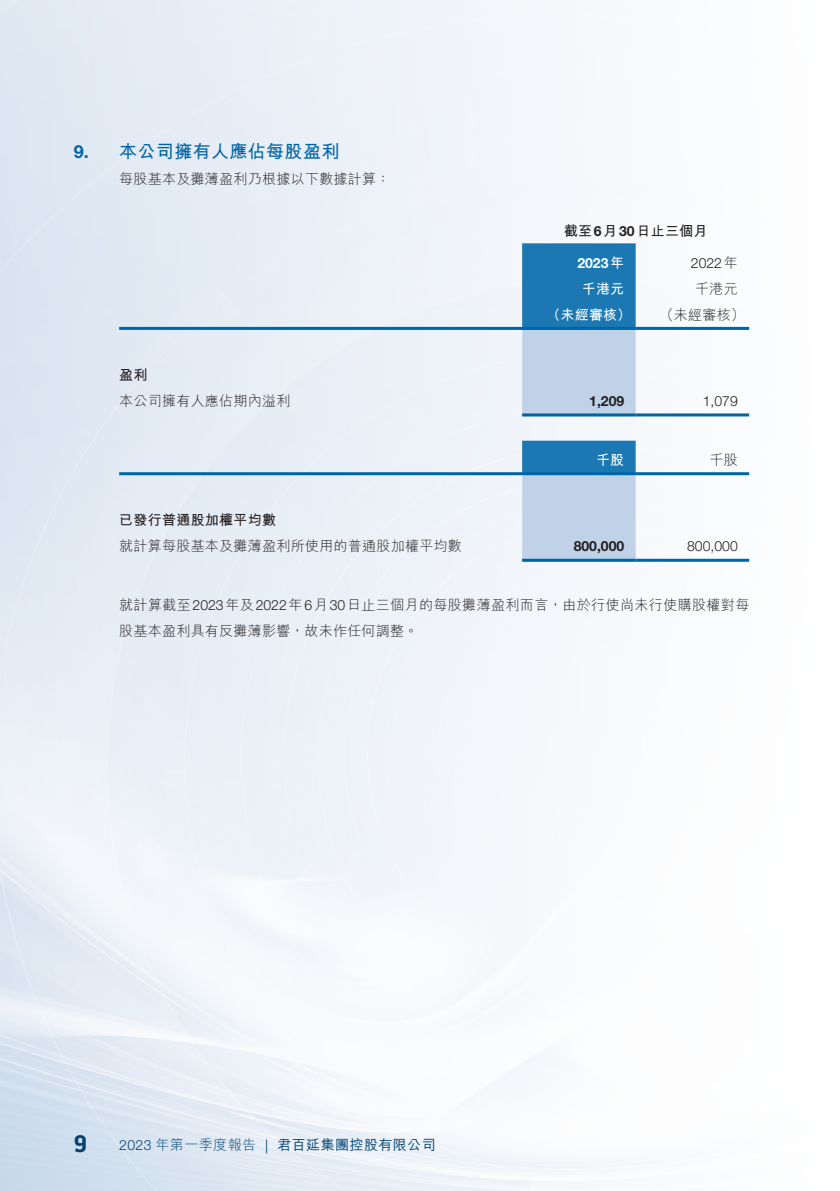
<style>
.page{position:relative;width:840px;height:1191px;background:#fff}
.page>*{position:absolute;margin:0;border:0;box-sizing:border-box;transform-origin:0 0}
.t1{font:700 24px "Battersea";color:#004372}
._07_NH1{font:700 18px "M Hei HK";letter-spacing:.02em;color:#0065a4}
._06_Notes{font:300 14px/26px "M Hei HK";letter-spacing:.02em;color:#231f20}
._51_N_Table_txt{font:300 14px "M Hei HK";letter-spacing:.02em;color:#231f20}
._51_N_Table_txt-2{font:700 14px "M Hei HK";letter-spacing:.02em;color:#231f20}
.t2{font:500 14px "M Hei HK";letter-spacing:.03em;color:#004372}
._51_N_Table_txt-3{font:300 14px "Helvetica Neue LT Std";color:#231f20}
._51_N_Table_txt-4{font:700 14px "Helvetica Neue LT Std";color:#231f20}
._51_N_Table_txt-5{font:700 14px "M Hei HK";letter-spacing:.02em;color:#fff}
._51_N_Table_txt-6{font:700 14px "Helvetica Neue LT Std";color:#fff}
.s1{font-family:"Helvetica Neue LT Std"}
.s2{font-family:"M Hei HK"}
.s3{font-family:"Helvetica Neue LT Std";font-weight:300}
.s4{font-weight:300}
.s5{font-family:"Helvetica LT Std";font-weight:300}
</style>
<div class="page">
<img style="left:0;top:0;width:750px;height:1191px">
<svg style="left:522px;top:243px;width:113px;height:170px;background:#6da5cd"></svg>
<hr style="left:119px;top:327px;width:403px;height:3px;background:#0065a4">
<hr style="left:522px;top:327px;width:113px;height:3px;background:#0065a4">
<hr style="left:635px;top:327px;width:113px;height:3px;background:#0065a4">
<hr style="left:522px;top:413px;width:113px;height:3px;background:#0065a4">
<hr style="left:635px;top:413px;width:113px;height:3px;background:#0065a4">
<svg style="left:522px;top:441px;width:113px;height:118px;background:#92b9d9"></svg>
<hr style="left:119px;top:472px;width:403px;height:3px;background:#0065a4">
<hr style="left:522px;top:472px;width:113px;height:3px;background:#0065a4">
<hr style="left:635px;top:472px;width:113px;height:3px;background:#0065a4">
<hr style="left:522px;top:559px;width:113px;height:3px;background:#0065a4">
<hr style="left:635px;top:559px;width:113px;height:3px;background:#0065a4">
<p class="_07_NH1" style="left:74px;top:138px;width:267px"><span class="s1">9.</span> 本公司擁有人應佔每股盈利</p>
<p class="_06_Notes" style="left:119px;top:165px;width:272px">每股基本及攤薄盈利乃根據以下數據計算：</p>
<p class="_51_N_Table_txt-2" style="left:563px;top:220px;width:145px">截至<span class="s1">6</span>月<span class="s1">30</span>日止三個月</p>
<p class="_51_N_Table_txt-6" style="left:577px;top:254px;width:48px">2023<span class="s2">年</span></p>
<p class="_51_N_Table_txt-3" style="left:690px;top:254px;width:48px">2022<span class="s2">年</span></p>
<p class="_51_N_Table_txt-5" style="left:581px;top:278px;width:44px">千港元</p>
<p class="_51_N_Table_txt" style="left:694px;top:281px;width:44px">千港元</p>
<p class="_51_N_Table_txt-5" style="left:546px;top:304px;width:86px">（未經審核）</p>
<p class="_51_N_Table_txt" style="left:659px;top:307px;width:86px">（未經審核）</p>
<p class="_51_N_Table_txt-2" style="left:119px;top:365px;width:30px">盈利</p>
<p class="_51_N_Table_txt" style="left:119px;top:394px;width:173px">本公司擁有人應佔期內溢利</p>
<p class="_51_N_Table_txt-4" style="left:589px;top:392px;width:37px">1,209</p>
<p class="_51_N_Table_txt-3" style="left:702px;top:392px;width:37px">1,079</p>
<p class="_51_N_Table_txt-5" style="left:595px;top:449px;width:30px">千股</p>
<p class="_51_N_Table_txt" style="left:709px;top:452px;width:30px">千股</p>
<p class="_51_N_Table_txt-2" style="left:119px;top:510px;width:158px">已發行普通股加權平均數</p>
<p class="_51_N_Table_txt" style="left:119px;top:539px;width:344px">就計算每股基本及攤薄盈利所使用的普通股加權平均數</p>
<p class="_51_N_Table_txt-4" style="left:573px;top:538px;width:52px">800,000</p>
<p class="_51_N_Table_txt-3" style="left:686px;top:538px;width:52px">800,000</p>
<p class="_06_Notes" style="left:119px;top:592px;width:631px">就計算截至<span class="s1">2023</span>年及<span class="s1">2022</span>年<span class="s1">6</span>月<span class="s1">30</span>日止三個月的每股攤薄盈利而言，由於行使尚未行使購股權對每股基本盈利具有反攤薄影響，故未作任何調整。</p>
<h1 class="t1" style="left:74px;top:1128px;width:15px">9</h1>
<p class="t2" style="left:119px;top:1134px;width:318px"><span class="s3">2023</span> <span class="s4">年第一季度報告</span> <span class="s5">|</span> 君百延集團控股有限公司</p>
</div>
